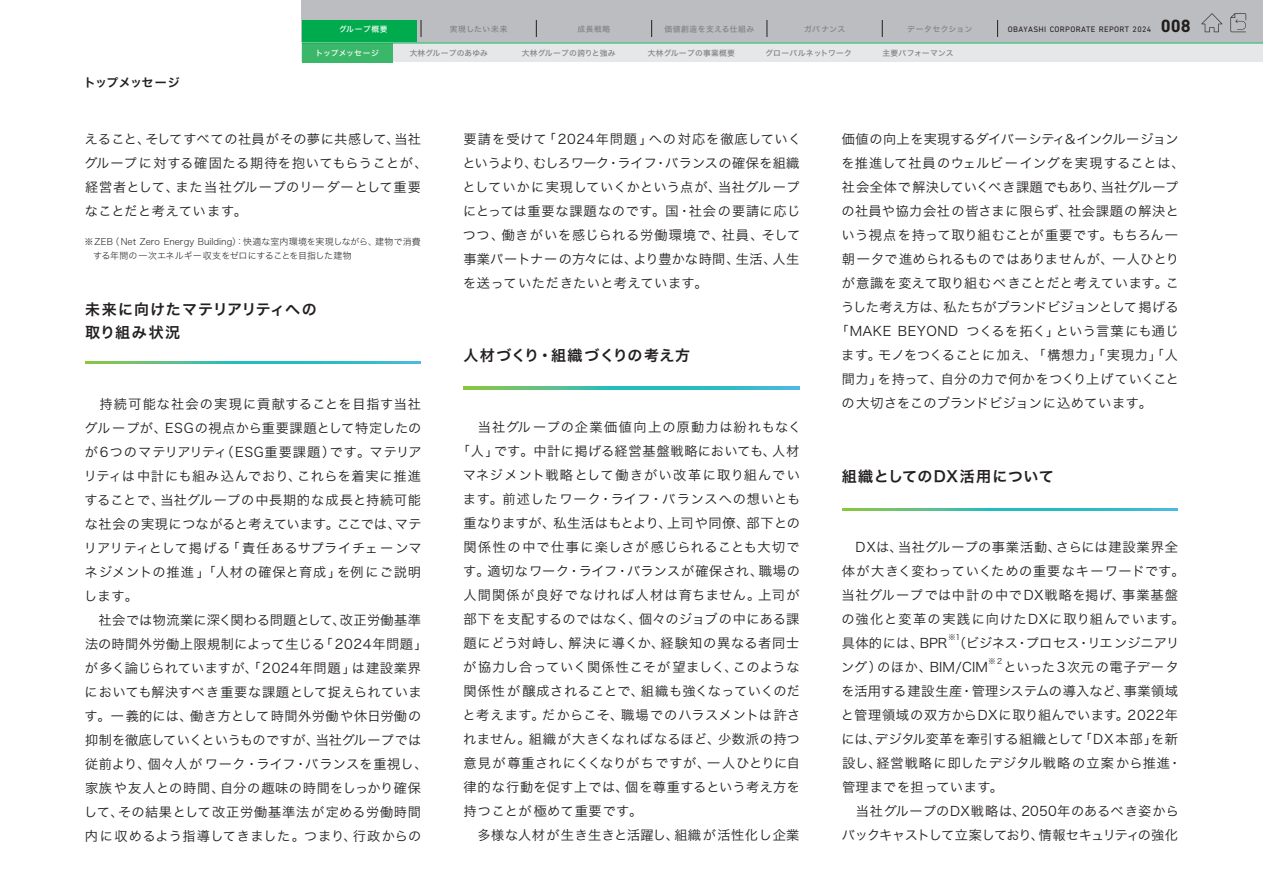
<style>
.page{position:relative;width:1263px;height:893px;background:#fff}
.page>*{position:absolute;margin:0;border:0;box-sizing:border-box;transform-origin:0 0}
.t1{font:15px/22.5px "Hira Kaku Std N W6";letter-spacing:.045em;color:#231f20}
.t2{font:13.2px/24px "Hira Kaku Std N W3";letter-spacing:.035em;color:#231f20}
.t3{font:13.2px "Hira Kaku Std N W3";letter-spacing:.08em;color:#231f20}
.t4{font:13.2px "Hira Kaku Std N W3";color:#231f20}
.t5{font:13.2px "Hira Kaku Std N W3";letter-spacing:.055em;color:#231f20}
.t6{font:13.2px "Hira Kaku Std N W3";letter-spacing:.005em;color:#231f20}
.t7{font:13.2px "Hira Kaku Std N W3";letter-spacing:-.005em;color:#231f20}
.t8{font:13.2px "Hira Kaku Std N W3";letter-spacing:.07em;color:#231f20}
.t9{font:13.2px "Hira Kaku Std N W3";letter-spacing:.075em;color:#231f20}
.t10{font:12px "Hira Kaku Std N W6";letter-spacing:-.04em;color:#231f20}
.t11{font:9px/13.5px "Hira Kaku Std N W2";color:#231f20}
.t12{font:8.1px "DIN Next LT Pro";letter-spacing:.04em;color:#231f20}
.t13{font:7.8px "Hira Kaku Std N W5";letter-spacing:.02em;color:#808285}
.t14{font:7.8px "Hira Kaku Std N W5";letter-spacing:.06em;color:#808285}
.t15{font:7.8px "Hira Kaku Std N W5";color:#808285}
.t16{font:7.8px "Hira Kaku Std N W5";letter-spacing:.04em;color:#808285}
.t17{font:7.8px "Hira Kaku Std N W5";letter-spacing:.07em;color:#808285}
.t18{font:7.8px "Hira Kaku Std N W5";color:#fff}
.t19{font:7.8px "Hira Kaku Std N W5";letter-spacing:.08em;color:#808285}
.t20{font:7.8px "Hira Kaku Std N W5";letter-spacing:.035em;color:#fff}
.t21{font:7.65px "Hira Kaku Std N W3";color:#231f20}
.s1{font-weight:700;font-size:18px}
</style>
<div class="page">
<svg style="left:463px;top:387px;width:336px;height:2px"></svg>
<svg style="left:842px;top:508px;width:336px;height:2px"></svg>
<svg style="left:85px;top:361px;width:336px;height:3px"></svg>
<div style="left:302px;top:0;width:961px;height:43px;background:#bcbdc0"></div>
<svg style="left:997px;top:20px;width:1px;height:17px"></svg>
<svg style="left:882px;top:20px;width:1px;height:17px"></svg>
<svg style="left:767px;top:20px;width:1px;height:17px"></svg>
<svg style="left:651px;top:20px;width:1px;height:17px"></svg>
<svg style="left:536px;top:20px;width:1px;height:17px"></svg>
<svg style="left:421px;top:20px;width:1px;height:17px"></svg>
<svg style="left:1201px;top:13px;width:21px;height:19px"></svg>
<svg style="left:1230px;top:13px;width:16px;height:19px"></svg>
<div style="left:302px;top:20px;width:114px;height:23px;background:#00ab4d"></div>
<div style="left:302px;top:43px;width:961px;height:19px;background:#e6e7e9"></div>
<div style="left:302px;top:43px;width:91px;height:19px;background:#3bb769"></div>
<hr style="left:302px;top:43px;width:961px;height:1px;background:#00ab4d">
<p class="t10" style="left:84px;top:73px;width:97px">トップメッセージ</p>
<p class="t20" style="left:339px;top:23px;width:50px">グループ概要</p>
<p class="t19" style="left:450px;top:23px;width:59px">実現したい未来</p>
<p class="t16" style="left:578px;top:23px;width:34px">成長戦略</p>
<p class="t14" style="left:664px;top:23px;width:91px">価値創造を支える仕組み</p>
<p class="t16" style="left:804px;top:23px;width:43px">ガバナンス</p>
<p class="t17" style="left:907px;top:23px;width:67px">データセクション</p>
<p class="t12" style="left:1008px;top:24px;width:184px">OBAYASHI CORPORATE REPORT 2024 <span class="s1">008</span></p>
<p class="t18" style="left:316px;top:47px;width:65px">トップメッセージ</p>
<p class="t15" style="left:410px;top:47px;width:80px">大林グループのあゆみ</p>
<p class="t13" style="left:522px;top:47px;width:95px">大林グループの誇りと強み</p>
<p class="t13" style="left:648px;top:47px;width:88px">大林グループの事業概要</p>
<p class="t13" style="left:765px;top:47px;width:88px">グローバルネットワーク</p>
<p class="t13" style="left:882px;top:47px;width:73px">主要パフォーマンス</p>
<p class="t2" style="left:84px;top:127px;width:345px">えること、そしてすべての社員がその夢に共感して、当社グループに対する確固たる期待を抱いてもらうことが、経営者として、また当社グループのリーダーとして重要なことだと考えています。</p>
<p class="t11" style="left:93px;top:235px;width:329px;text-indent:-9px">※ZEB（Net Zero Energy Building）：快適な室内環境を実現しながら、建物で消費する年間の一次エネルギー収支をゼロにすることを目指した建物</p>
<p class="t1" style="left:85px;top:299px;width:233px">未来に向けたマテリアリティへの取り組み状況</p>
<p class="t2" style="left:84px;top:392px;width:345px">　持続可能な社会の実現に貢献することを目指す当社グループが、ESGの視点から重要課題として特定したのが6つのマテリアリティ（ESG重要課題）です。マテリアリティは中計にも組み込んでおり、これらを着実に推進することで、当社グループの中長期的な成長と持続可能な社会の実現につながると考えています。ここでは、マテリアリティとして掲げる「責任あるサプライチェーンマネジメントの推進」「人材の確保と育成」を例にご説明します。<br>　社会では物流業に深く関わる問題として、改正労働基準法の時間外労働上限規制によって生じる「2024年問題」が多く論じられていますが、「2024年問題」は建設業界においても解決すべき重要な課題として捉えられています。一義的には、働き方として時間外労働や休日労働の抑制を徹底していくというものですが、当社グループでは従前より、個々人がワーク・ライフ・バランスを重視し、家族や友人との時間、自分の趣味の時間をしっかり確保して、その結果として改正労働基準法が定める労働時間内に収めるよう指導してきました。つまり、行政からの</p>
<p class="t2" style="left:462px;top:127px;width:340px">要請を受けて「2024年問題」への対応を徹底していくというより、むしろワーク・ライフ・バランスの確保を組織としていかに実現していくかという点が、当社グループにとっては重要な課題なのです。国・社会の要請に応じつつ、働きがいを感じられる労働環境で、社員、そして事業パートナーの方々には、より豊かな時間、生活、人生を送っていただきたいと考えています。</p>
<p class="t1" style="left:463px;top:344px;width:228px">人材づくり・組織づくりの考え方</p>
<p class="t9" style="left:463px;top:417px;width:339px">　当社グループの企業価値向上の原動力は紛れもなく</p>
<p class="t2" style="left:457px;top:439px;width:344px">「人」です。中計に掲げる経営基盤戦略においても、人材</p>
<p class="t3" style="left:463px;top:465px;width:339px">マネジメント戦略として働きがい改革に取り組んでい</p>
<p class="t5" style="left:463px;top:489px;width:339px">ます。前述したワーク・ライフ・バランスへの想いとも</p>
<p class="t2" style="left:463px;top:511px;width:338px">重なりますが、私生活はもとより、上司や同僚、部下との</p>
<p class="t3" style="left:463px;top:537px;width:338px">関係性の中で仕事に楽しさが感じられることも大切で</p>
<p class="t2" style="left:463px;top:559px;width:338px">す。適切なワーク・ライフ・バランスが確保され、職場の</p>
<p class="t3" style="left:463px;top:585px;width:338px">人間関係が良好でなければ人材は育ちません。上司が</p>
<p class="t2" style="left:463px;top:607px;width:337px">部下を支配するのではなく、個々のジョブの中にある課</p>
<p class="t8" style="left:463px;top:633px;width:337px">題にどう対峙し、解決に導くか、経験知の異なる者同士</p>
<p class="t2" style="left:463px;top:655px;width:338px">が協力し合っていく関係性こそが望ましく、このような</p>
<p class="t2" style="left:463px;top:679px;width:338px">関係性が醸成されることで、組織も強くなっていくのだ</p>
<p class="t2" style="left:462px;top:703px;width:340px">と考えます。だからこそ、職場でのハラスメントは許さ</p>
<p class="t2" style="left:463px;top:727px;width:338px">れません。組織が大きくなればなるほど、少数派の持つ</p>
<p class="t2" style="left:463px;top:751px;width:338px">意見が尊重されにくくなりがちですが、一人ひとりに自</p>
<p class="t2" style="left:463px;top:775px;width:338px">律的な行動を促す上では、個を尊重するという考え方を</p>
<p class="t5" style="left:463px;top:801px;width:180px">持つことが極めて重要です。</p>
<p class="t2" style="left:463px;top:823px;width:337px">　多様な人材が生き生きと活躍し、組織が活性化し企業</p>
<p class="t4" style="left:842px;top:129px;width:338px">価値の向上を実現するダイバーシティ＆インクルージョン</p>
<p class="t2" style="left:841px;top:151px;width:345px">を推進して社員のウェルビーイングを実現することは、</p>
<p class="t6" style="left:842px;top:177px;width:338px">社会全体で解決していくべき課題でもあり、当社グループ</p>
<p class="t2" style="left:841px;top:199px;width:339px">の社員や協力会社の皆さまに限らず、社会課題の解決と</p>
<p class="t2" style="left:841px;top:223px;width:338px">いう視点を持って取り組むことが重要です。もちろん一</p>
<p class="t2" style="left:842px;top:247px;width:339px">朝一夕で進められるものではありませんが、一人ひとり</p>
<p class="t2" style="left:842px;top:271px;width:339px">が意識を変えて取り組むべきことだと考えています。こ</p>
<p class="t7" style="left:841px;top:297px;width:339px">うした考え方は、私たちがブランドビジョンとして掲げる</p>
<p class="t2" style="left:835px;top:319px;width:345px">「MAKE BEYOND　つくるを拓く」という言葉にも通じ</p>
<p class="t2" style="left:841px;top:343px;width:338px">ます。モノをつくることに加え、「構想力」「実現力」「人</p>
<p class="t2" style="left:842px;top:367px;width:338px">間力」を持って、自分の力で何かをつくり上げていくこと</p>
<p class="t2" style="left:841px;top:391px;width:312px">の大切さをこのブランドビジョンに込めています。</p>
<p class="t1" style="left:842px;top:465px;width:213px">組織としてのDX活用について</p>
<p class="t2" style="left:841px;top:535px;width:344px">　DXは、当社グループの事業活動、さらには建設業界全体が大きく変わっていくための重要なキーワードです。当社グループでは中計の中でDX戦略を掲げ、事業基盤の強化と変革の実践に向けたDXに取り組んでいます。具体的には、BPR （ビジネス・プロセス・リエンジニアリ</p>
<p class="t21" style="left:948px;top:632px;width:14px">※1</p>
<p class="t4" style="left:841px;top:657px;width:148px">ング）のほか、BIM/CIM</p>
<p class="t21" style="left:988px;top:656px;width:15px">※2</p>
<p class="t2" style="left:841px;top:655px;width:342px;text-indent:162px">といった3次元の電子データを活用する建設生産・管理システムの導入など、事業領域と管理領域の双方からDXに取り組んでいます。2022年には、デジタル変革を牽引する組織として「DX本部」を新設し、経営戦略に即したデジタル戦略の立案から推進・管理までを担っています。<br>　当社グループのDX戦略は、2050年のあるべき姿からバックキャストして立案しており、情報セキュリティの強化</p>
</div>
